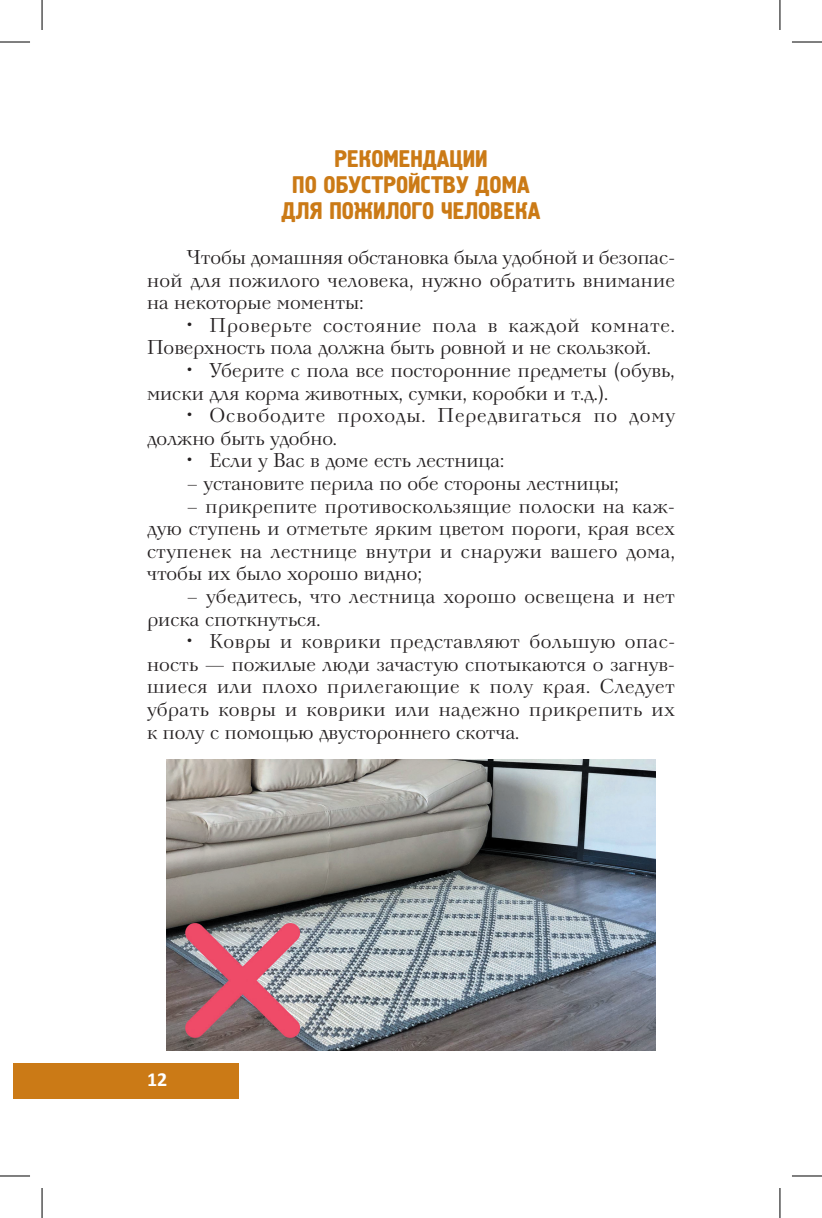
<style>
.page{position:relative;width:822px;height:1218px;background:#fff}
.page>*{position:absolute;margin:0;border:0;box-sizing:border-box;transform-origin:0 0}
.t1{font:24px/26px "Hermes";color:#cb7a16;text-align:center}
.t2{font:20px/22.6px "Neva";color:#231f20;text-align:justify}
.t3{font:20px/22.6px "Neva";letter-spacing:.045em;color:#231f20}
.t4{font:700 20px "Calibri";color:#fff}
</style>
<div class="page">
<div style="left:14px;top:1063px;width:225px;height:36px;background:#cb7a16"></div>
<img style="left:166px;top:759px;width:489px;height:291px">
<hr style="left:0;top:42px;width:30px;height:1px;background:#000">
<hr style="left:791px;top:42px;width:30px;height:1px;background:#000">
<hr style="left:0;top:1176px;width:30px;height:1px;background:#000">
<hr style="left:791px;top:1176px;width:30px;height:1px;background:#000">
<hr style="left:42px;top:0;width:1px;height:30px;background:#000">
<hr style="left:42px;top:1188px;width:1px;height:30px;background:#000">
<hr style="left:779px;top:0;width:1px;height:30px;background:#000">
<hr style="left:779px;top:1188px;width:1px;height:30px;background:#000">
<p class="t1" style="left:281px;top:146px;width:260px">РЕКОМЕНДАЦИИ<br>ПО ОБУСТРОЙСТВУ ДОМА<br>ДЛЯ ПОЖИЛОГО ЧЕЛОВЕКА</p>
<p class="t2" style="left:147px;top:247px;width:529px;text-indent:40px">Чтобы домашняя обстановка была удобной и безопас&shy;ной для пожилого человека, нужно обратить внимание на некоторые моменты:</p>
<p class="t2" style="left:147px;top:315px;width:529px;text-indent:40px">• Проверьте состояние пола в каждой комнате.<br>Поверхность пола должна быть ровной и не скользкой.</p>
<p class="t2" style="left:147px;top:360px;width:528px;text-indent:40px">• Уберите с пола все посторонние предметы (обувь, миски для корма животных, сумки, коробки и т.д.).</p>
<p class="t3" style="left:147px;top:405px;width:529px;text-indent:40px">• Освободите проходы. Передвигаться по дому должно быть удобно.</p>
<p class="t2" style="left:187px;top:450px;width:318px">• Если у Вас в доме есть лестница:</p>
<p class="t2" style="left:187px;top:473px;width:433px">– установите перила по обе стороны лестницы;</p>
<p class="t2" style="left:147px;top:496px;width:529px;text-indent:40px">– прикрепите противоскользящие полоски на каж&shy;дую ступень и отметьте ярким цветом пороги, края всех ступенек на лестнице внутри и снаружи вашего дома, чтобы их было хорошо видно;</p>
<p class="t2" style="left:147px;top:586px;width:529px;text-indent:40px">– убедитесь, что лестница хорошо освещена и нет риска споткнуться.</p>
<p class="t2" style="left:147px;top:631px;width:529px;text-indent:40px">• Ковры и коврики представляют большую опас&shy;ность — пожилые люди зачастую спотыкаются о загнув&shy;шиеся или плохо прилегающие к полу края. Следует убрать ковры и коврики или надежно прикрепить их к полу с помощью двустороннего скотча.</p>
<p class="t4" style="left:147px;top:1065px;width:22px">12</p>
</div>
